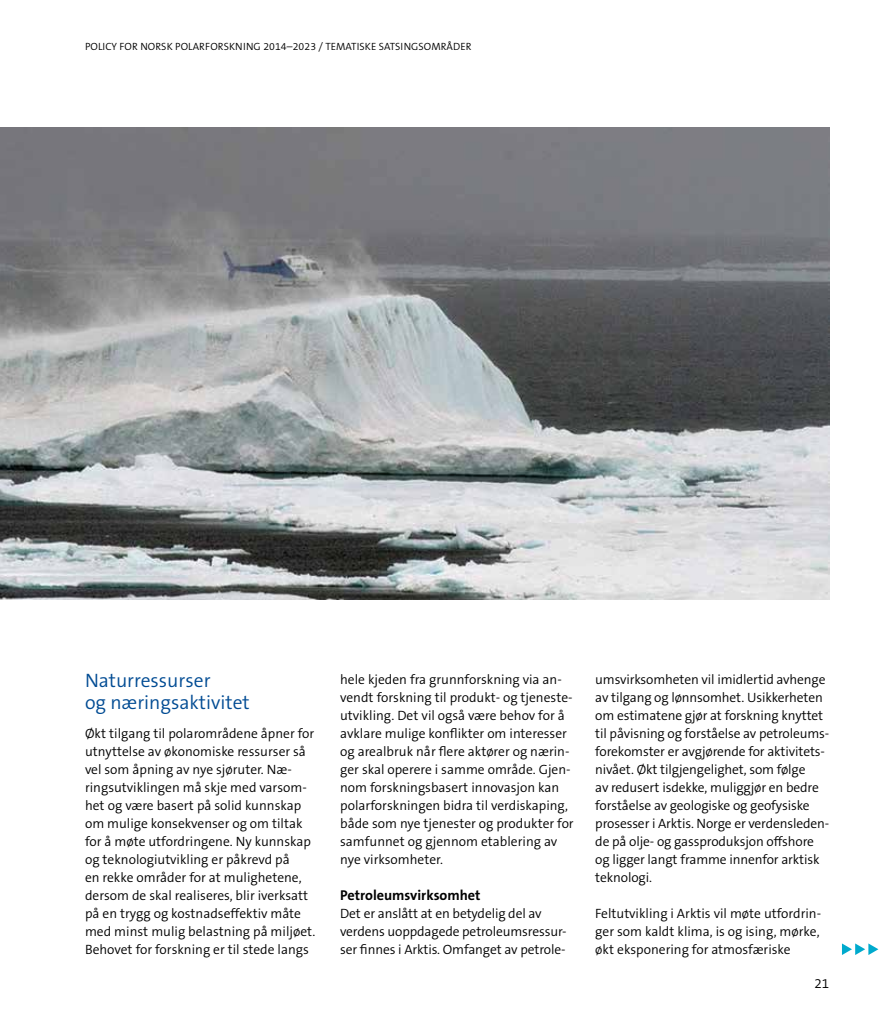
<style>
.page{position:relative;width:893px;height:1021px;background:#fff}
.page>*{position:absolute;margin:0;border:0;box-sizing:border-box;transform-origin:0 0}
.t1{font:300 19.5px/22.5px "The Sans B4";color:#004b93}
.t2{font:700 14.25px "The Sans B7";color:#000}
.t3{font:300 13.5px/18px "The Sans B4";color:#000}
.t4{font:300 10.5px "The Sans B4";letter-spacing:.01em;color:#000}
</style>
<div class="page">
<img style="left:0;top:128px;width:829px;height:472px">
<svg style="left:842px;top:943px;width:36px;height:12px"></svg>
<p class="t4" style="left:85px;top:41px;width:388px">POLICY FOR NORSK POLARFORSKNING 2014–2023 / TEMATISKE SATSINGSOMRÅDER</p>
<h1 class="t1" style="left:85px;top:669px;width:166px">Naturressurser<br>og næringsaktivitet</h1>
<p class="t3" style="left:85px;top:725px;width:232px">Økt tilgang til polarområdene åpner for utnyttelse av økonomiske ressurser så vel som åpning av nye sjøruter. Næ&shy;ringsutviklingen må skje med varsom&shy;het og være basert på solid kunnskap om mulige konsekvenser og om tiltak for å møte utfordringene. Ny kunnskap og teknologiutvikling er påkrevd på<br>en rekke områder for at mulighetene, dersom de skal realiseres, blir iverksatt på en trygg og kostnadseffektiv måte med minst mulig belastning på miljøet.<br>Behovet for forskning er til stede langs</p>
<p class="t3" style="left:340px;top:671px;width:235px">hele kjeden fra grunnforskning via an&shy;vendt forskning til produkt- og tjeneste&shy;utvikling. Det vil også være behov for å avklare mulige konflikter om interesser og arealbruk når flere aktører og nærin&shy;ger skal operere i samme område. Gjen&shy;nom forskningsbasert innovasjon kan polarforskningen bidra til verdiskaping, både som nye tjenester og produkter for samfunnet og gjennom etablering av nye virksomheter.</p>
<p class="t2" style="left:340px;top:888px;width:142px">Petroleumsvirksomhet</p>
<p class="t3" style="left:340px;top:905px;width:228px">Det er anslått at en betydelig del av verdens uoppdagede petroleumsressur&shy;ser finnes i Arktis. Omfanget av petrole-</p>
<p class="t3" style="left:595px;top:671px;width:235px">umsvirksomheten vil imidlertid avhenge av tilgang og lønnsomhet. Usikkerheten om estimatene gjør at forskning knyttet til påvisning og forståelse av petroleums&shy;forekomster er avgjørende for aktivitets&shy;nivået. Økt tilgjengelighet, som følge<br>av redusert isdekke, muliggjør en bedre forståelse av geologiske og geofysiske prosesser i Arktis. Norge er verdensleden&shy;de på olje- og gassproduksjon offshore og ligger langt framme innenfor arktisk teknologi.</p>
<p class="t3" style="left:595px;top:905px;width:227px;text-align:justify">Feltutvikling i Arktis vil møte utfordrin&shy;ger som kaldt klima, is og ising, mørke, økt eksponering for atmosfæriske</p>
<p class="t3" style="left:814px;top:975px;width:16px">21</p>
</div>
